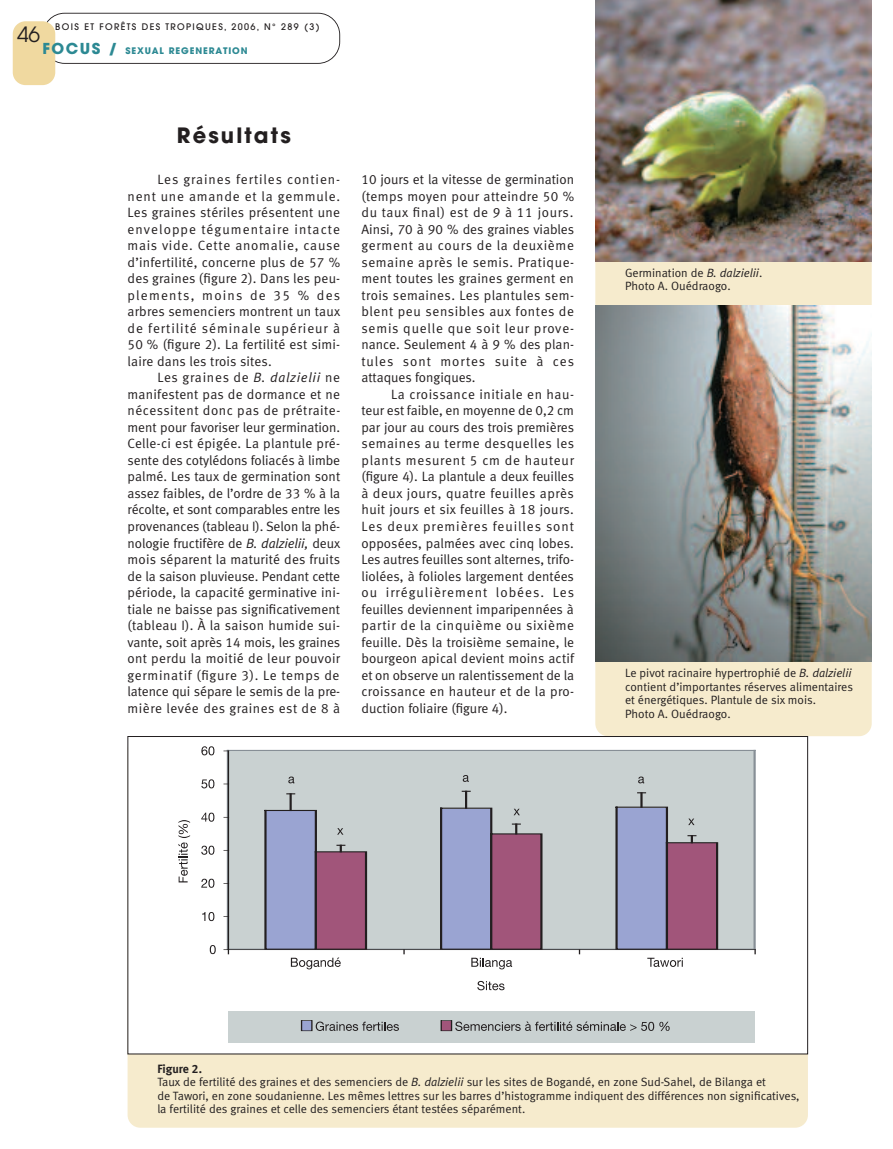
<style>
.page{position:relative;width:893px;height:1149px;background:#fff}
.page>*{position:absolute;margin:0;border:0;box-sizing:border-box;transform-origin:0 0}
.t1{font:700 21px "Avant Garde";letter-spacing:.1em;color:#231f20}
.t2{font:21px "Avant Garde";color:#231f20}
.t3{font:13.5px/16.5px "Meta Normal LF";letter-spacing:.01em;color:#231f20;text-align:justify}
.t4{font:12px/13.5px "Meta Normal LF";color:#231f20}
.t5{font:12px "Meta Bold LF";color:#231f20}
.t6{font:500 9px "Avant Garde";letter-spacing:.15em;color:#231f20}
.t7{font:700 9px "Avant Garde";letter-spacing:.1em;color:#2c8993}
.s1{font-size:15px}
.s2{font-style:italic}
</style>
<div class="page">
<div style="left:128px;top:736px;width:680px;height:391px;background:#f6ebcd;border-radius:13px"></div>
<div style="left:595px;top:262px;width:277px;height:474px;background:#f6ebcd"></div>
<svg style="left:46px;top:13px;width:294px;height:51px"></svg>
<div style="left:13px;top:21px;width:42px;height:64px;background:#f0d9a0;border-radius:13px"></div>
<div style="left:128px;top:736px;width:680px;height:317px;background:#fff"></div>
<div style="left:228px;top:1010px;width:527px;height:31px;background:#c9d1d1"></div>
<div style="left:228px;top:750px;width:527px;height:199px;background:#c9d1d1"></div>
<hr style="left:228px;top:749px;width:527px;height:2px;background:#878f96">
<hr style="left:754px;top:750px;width:1px;height:198px;background:#878f96">
<hr style="left:228px;top:948px;width:527px;height:1px;background:#878f96">
<hr style="left:227px;top:750px;width:2px;height:198px;background:#878f96">
<div style="left:266px;top:810px;width:50px;height:139px;background:#9aa4d2"></div>
<div style="left:265px;top:809px;width:52px;height:140px;border:2px solid #231f20"></div>
<div style="left:442px;top:808px;width:50px;height:141px;background:#9aa4d2"></div>
<div style="left:440px;top:807px;width:52px;height:142px;border:2px solid #231f20"></div>
<div style="left:617px;top:807px;width:50px;height:142px;background:#9aa4d2"></div>
<div style="left:616px;top:806px;width:52px;height:143px;border:2px solid #231f20"></div>
<div style="left:316px;top:852px;width:51px;height:97px;background:#a1557a"></div>
<div style="left:315px;top:850px;width:52px;height:99px;border:2px solid #231f20"></div>
<div style="left:492px;top:834px;width:50px;height:115px;background:#a1557a"></div>
<div style="left:490px;top:832px;width:52px;height:117px;border:2px solid #231f20"></div>
<div style="left:667px;top:843px;width:51px;height:106px;background:#a1557a"></div>
<div style="left:666px;top:841px;width:52px;height:108px;border:2px solid #231f20"></div>
<svg style="left:287px;top:793px;width:7px;height:17px"></svg>
<svg style="left:463px;top:790px;width:7px;height:18px"></svg>
<svg style="left:638px;top:792px;width:7px;height:15px"></svg>
<svg style="left:338px;top:844px;width:6px;height:7px"></svg>
<svg style="left:513px;top:823px;width:7px;height:10px"></svg>
<svg style="left:689px;top:835px;width:6px;height:7px"></svg>
<hr style="left:228px;top:750px;width:1px;height:199px;background:#231f20">
<hr style="left:228px;top:949px;width:527px;height:1px;background:#231f20">
<svg style="left:288px;top:776px;width:6px;height:7px"></svg>
<svg style="left:463px;top:775px;width:6px;height:6px"></svg>
<svg style="left:638px;top:776px;width:6px;height:7px"></svg>
<svg style="left:337px;top:828px;width:6px;height:6px"></svg>
<svg style="left:514px;top:808px;width:6px;height:7px"></svg>
<svg style="left:688px;top:818px;width:6px;height:6px"></svg>
<svg style="left:210px;top:945px;width:6px;height:8px"></svg>
<svg style="left:202px;top:912px;width:12px;height:8px"></svg>
<svg style="left:201px;top:878px;width:13px;height:9px"></svg>
<svg style="left:201px;top:845px;width:13px;height:9px"></svg>
<svg style="left:201px;top:812px;width:13px;height:9px"></svg>
<svg style="left:201px;top:779px;width:13px;height:9px"></svg>
<svg style="left:201px;top:746px;width:13px;height:9px"></svg>
<svg style="left:291px;top:957px;width:50px;height:12px"></svg>
<svg style="left:471px;top:957px;width:41px;height:12px"></svg>
<svg style="left:647px;top:957px;width:36px;height:9px"></svg>
<svg style="left:477px;top:981px;width:27px;height:9px"></svg>
<svg style="left:178px;top:820px;width:12px;height:62px"></svg>
<div style="left:302px;top:1020px;width:10px;height:10px;background:#9aa4d2"></div>
<div style="left:301px;top:1019px;width:11px;height:11px;border:1px solid #231f20"></div>
<svg style="left:316px;top:1021px;width:83px;height:9px"></svg>
<div style="left:441px;top:1020px;width:10px;height:10px;background:#a1557a"></div>
<div style="left:441px;top:1019px;width:11px;height:11px;border:1px solid #231f20"></div>
<svg style="left:455px;top:1021px;width:215px;height:9px"></svg>
<img style="left:595px;top:305px;width:277px;height:356px">
<img style="left:595px;top:0;width:277px;height:262px">
<h1 class="t2" style="left:17px;top:26px;width:25px">46</h1>
<p class="t6" style="left:55px;top:23px;width:266px">BOIS ET FORÊTS DES TROPIQUES, 2006, N° 289 (3)</p>
<p class="t7" style="left:43px;top:47px;width:207px"><span class="s1">FOCUS /</span> SEXUAL REGENERATION</p>
<h1 class="t1" style="left:177px;top:128px;width:115px">Résultats</h1>
<p class="t3" style="left:128px;top:172px;width:214px;text-indent:30px">Les graines fertiles contien&shy;nent une amande et la gemmule.<br>Les graines stériles présentent une enveloppe tégumentaire intacte mais vide. Cette anomalie, cause d’infertilité, concerne plus de 57 % des graines (figure 2). Dans les peu&shy;plements, moins de 35 % des arbres semenciers montrent un taux de fertilité séminale supérieur à 50 % (figure 2). La fertilité est simi&shy;laire dans les trois sites.</p>
<p class="t3" style="left:128px;top:370px;width:214px;text-indent:30px">Les graines de <span class="s2">B. dalzielii</span> ne manifestent pas de dormance et ne nécessitent donc pas de prétraite&shy;ment pour favoriser leur germination.<br>Celle-ci est épigée. La plantule pré&shy;sente des cotylédons foliacés à limbe palmé. Les taux de germination sont assez faibles, de l’ordre de 33 % à la récolte, et sont comparables entre les provenances (tableau I). Selon la phé&shy;nologie fructifère de <span class="s2">B. dalzielii,</span> deux mois séparent la maturité des fruits de la saison pluvieuse. Pendant cette période, la capacité germinative ini&shy;tiale ne baisse pas significativement (tableau I). À la saison humide sui&shy;vante, soit après 14 mois, les graines ont perdu la moitié de leur pouvoir germinatif (figure 3). Le temps de latence qui sépare le semis de la pre&shy;mière levée des graines est de 8 à</p>
<p class="t3" style="left:361px;top:172px;width:214px">10 jours et la vitesse de germination (temps moyen pour atteindre 50 % du taux final) est de 9 à 11 jours.<br>Ainsi, 70 à 90 % des graines viables germent au cours de la deuxième semaine après le semis. Pratique&shy;ment toutes les graines germent en trois semaines. Les plantules sem&shy;blent peu sensibles aux fontes de semis quelle que soit leur prove&shy;nance. Seulement 4 à 9 % des plan&shy;tules sont mortes suite à ces attaques fongiques.</p>
<p class="t3" style="left:361px;top:387px;width:214px;text-indent:30px">La croissance initiale en hau&shy;teur est faible, en moyenne de 0,2 cm par jour au cours des trois premières semaines au terme desquelles les plants mesurent 5 cm de hauteur (figure 4). La plantule a deux feuilles à deux jours, quatre feuilles après huit jours et six feuilles à 18 jours.<br>Les deux premières feuilles sont opposées, palmées avec cinq lobes.<br>Les autres feuilles sont alternes, trifo&shy;liolées, à folioles largement dentées ou irrégulièrement lobées. Les feuilles deviennent imparipennées à partir de la cinquième ou sixième feuille. Dès la troisième semaine, le bourgeon apical devient moins actif et on observe un ralentissement de la croissance en hauteur et de la pro&shy;duction foliaire (figure 4).</p>
<p class="t4" style="left:625px;top:267px;width:139px">Germination de <span class="s2">B. dalzielii</span>.<br>Photo A. Ouédraogo.</p>
<p class="t4" style="left:625px;top:667px;width:229px">Le pivot racinaire hypertrophié de <span class="s2">B. dalzielii </span>contient d’importantes réserves alimentaires et énergétiques. Plantule de six mois.<br>Photo A. Ouédraogo.</p>
<p class="t5" style="left:157px;top:1064px;width:46px">Figure 2.</p>
<p class="t4" style="left:157px;top:1076px;width:644px">Taux de fertilité des graines et des semenciers de <span class="s2">B. dalzielii</span> sur les sites de Bogandé, en zone Sud-Sahel, de Bilanga et<br>de Tawori, en zone soudanienne. Les mêmes lettres sur les barres d’histogramme indiquent des différences non significatives, la fertilité des graines et celle des semenciers étant testées séparément.</p>
</div>
